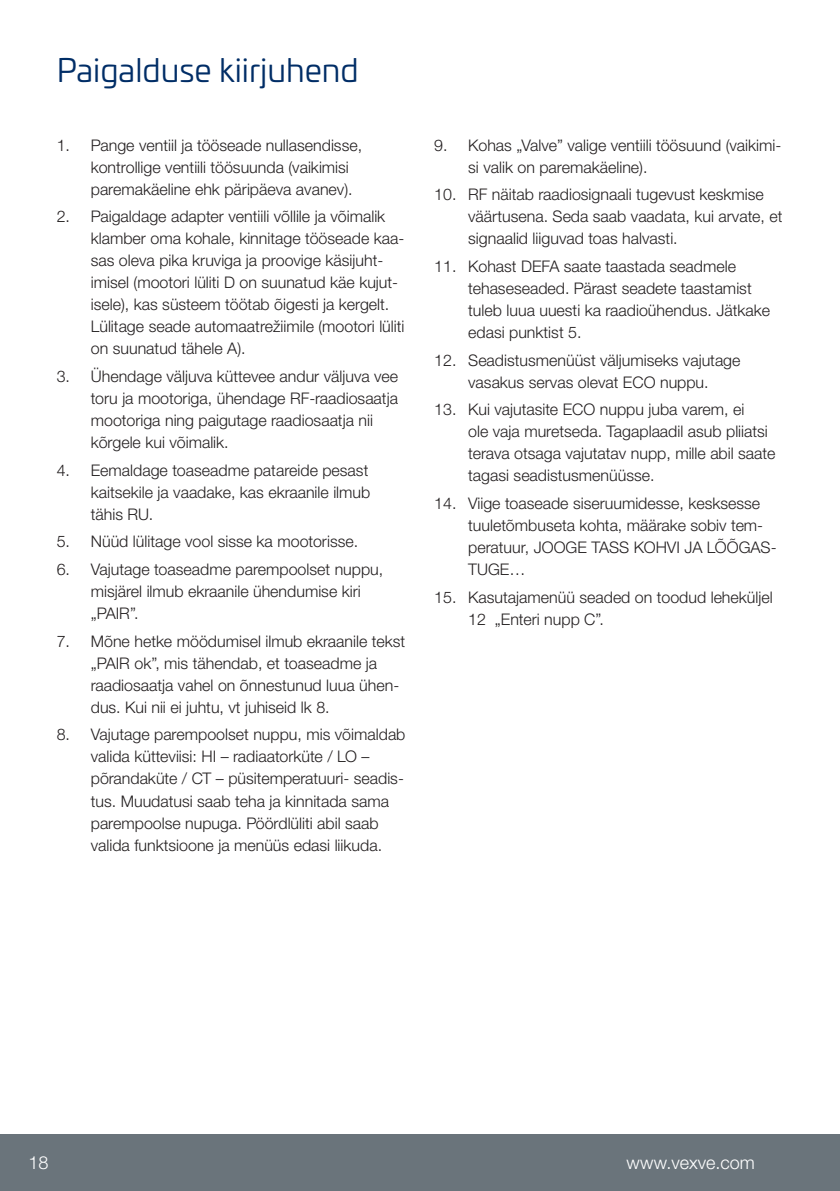
<style>
.page{position:relative;width:840px;height:1191px;background:#fff}
.page>*{position:absolute;margin:0;border:0;box-sizing:border-box;transform-origin:0 0}
.Otsikot{font:32px "Univia Pro";color:#002d66}
.t1{font:300 18px "Helvetica Neue LTW1 G";color:#fff}
.t2{font:300 16px/22px "Helvetica Neue LTW1 G";color:#231f20}
</style>
<div class="page">
<div style="left:0;top:1134px;width:839px;height:57px;background:#6a747b"></div>
<hr style="left:839px;top:1134px;width:1px;height:57px;background:#6a747b">
<p class="Otsikot" style="left:57px;top:47px;width:303px">Paigalduse kiirjuhend</p>
<p class="t2" style="left:91px;top:134px;width:273px;text-indent:-34px">1. Pange ventiil ja tööseade nullasendisse, kontrollige ventiili töösuunda (vaikimisi paremakäeline ehk päripäeva avanev).</p>
<p class="t2" style="left:91px;top:205px;width:315px;text-indent:-34px">2. Paigaldage adapter ventiili võllile ja võimalik klamber oma kohale, kinnitage tööseade kaa&shy;sas oleva pika kruviga ja proovige käsijuht&shy;imisel (mootori lüliti D on suunatud käe kujut&shy;isele), kas süsteem töötab õigesti ja kergelt.<br>Lülitage seade automaatrežiimile (mootori lüliti on suunatud tähele A).</p>
<p class="t2" style="left:91px;top:365px;width:309px;text-indent:-34px">3. Ühendage väljuva küttevee andur väljuva vee toru ja mootoriga, ühendage RF-raadiosaatja mootoriga ning paigutage raadiosaatja nii kõrgele kui võimalik.</p>
<p class="t2" style="left:91px;top:459px;width:281px;text-indent:-34px">4. Eemaldage toaseadme patareide pesast kaitsekile ja vaadake, kas ekraanile ilmub tähis RU.</p>
<p class="t2" style="left:57px;top:530px;width:303px">5. Nüüd lülitage vool sisse ka mootorisse.</p>
<p class="t2" style="left:91px;top:558px;width:294px;text-indent:-34px">6. Vajutage toaseadme parempoolset nuppu, misjärel ilmub ekraanile ühendumise kiri „PAIR”.</p>
<p class="t2" style="left:91px;top:630px;width:315px;text-indent:-34px">7. Mõne hetke möödumisel ilmub ekraanile tekst „PAIR ok”, mis tähendab, et toaseadme ja raadiosaatja vahel on õnnestunud luua ühen&shy;dus. Kui nii ei juhtu, vt juhiseid lk 8.</p>
<p class="t2" style="left:91px;top:723px;width:316px;text-indent:-34px">8. Vajutage parempoolset nuppu, mis võimaldab valida kütteviisi: HI – radiaatorküte / LO – põrandaküte / CT – püsitemperatuuri- seadis&shy;tus. Muudatusi saab teha ja kinnitada sama parempoolse nupuga. Pöördlüliti abil saab valida funktsioone ja menüüs edasi liikuda.</p>
<p class="t2" style="left:468px;top:134px;width:314px;text-indent:-34px">9. Kohas „Valve” valige ventiili töösuund (vaikimi&shy;si valik on paremakäeline).</p>
<p class="t2" style="left:468px;top:183px;width:315px;text-indent:-34px">10. RF näitab raadiosignaali tugevust keskmise väärtusena. Seda saab vaadata, kui arvate, et signaalid liiguvad toas halvasti.</p>
<p class="t2" style="left:468px;top:255px;width:303px;text-indent:-34px">11. Kohast DEFA saate taastada seadmele tehaseseaded. Pärast seadete taastamist tuleb luua uuesti ka raadioühendus. Jätkake edasi punktist 5.</p>
<p class="t2" style="left:434px;top:349px;width:308px;text-align:center">12. Seadistusmenüüst väljumiseks vajutage vasakus servas olevat ECO nuppu.</p>
<p class="t2" style="left:468px;top:398px;width:308px;text-indent:-34px">13. Kui vajutasite ECO nuppu juba varem, ei<br>ole vaja muretseda. Tagaplaadil asub pliiatsi terava otsaga vajutatav nupp, mille abil saate tagasi seadistusmenüüsse.</p>
<p class="t2" style="left:468px;top:492px;width:310px;text-indent:-34px">14. Viige toaseade siseruumidesse, kesksesse tuuletõmbuseta kohta, määrake sobiv tem&shy;peratuur, JOOGE TASS KOHVI JA LÕÕGAS-TUGE…</p>
<p class="t2" style="left:468px;top:586px;width:306px;text-indent:-34px">15. Kasutajamenüü seaded on toodud leheküljel<br>12 „Enteri nupp C”.</p>
<p class="t1" style="left:28px;top:1151px;width:22px">18</p>
<p class="t1" style="left:626px;top:1151px;width:130px">www.vexve.com</p>
</div>
